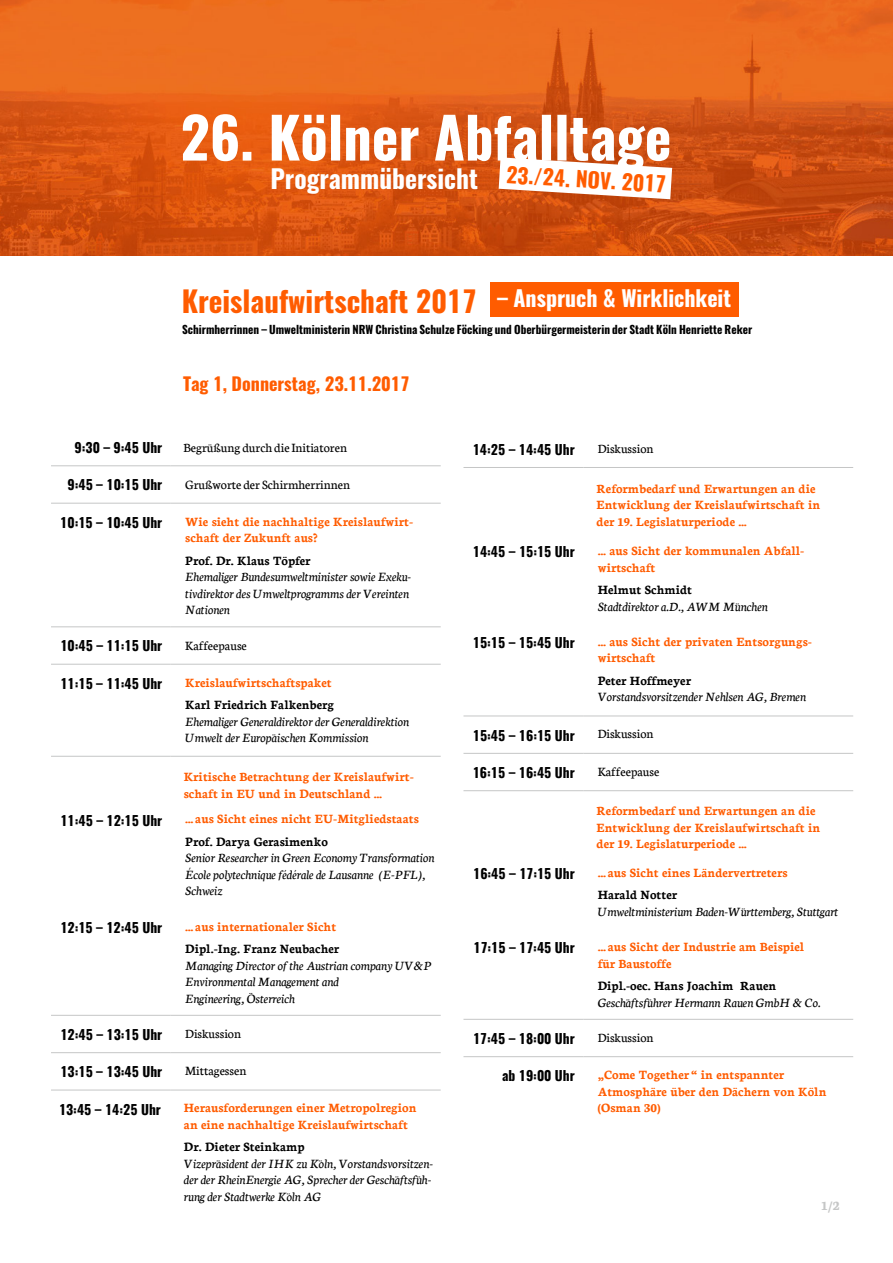
<style>
.page{position:relative;width:893px;height:1263px;background:#fff}
.page>*{position:absolute;margin:0;border:0;box-sizing:border-box;transform-origin:0 0}
.t1{font:700 29.1px "Oswald";color:#ff5c00}
.t2{font:700 25.5px "Oswald";color:#fff}
.t3{font:700 21.15px "Oswald";color:#ff5c00}
.t4{font:700 18px "Oswald";color:#ff5c00}
.t5{font:700 14.25px "Neuton";color:#c5c6c6}
.t6{font:700 13.5px/16.5px "Neuton";color:#ff5c00}
.t7{font:italic 13.5px/16.5px "Neuton";color:#000}
.t8{font:700 13.5px "Oswald";color:#000}
.t9{font:700 13.5px "Neuton";color:#000}
.t10{font:13.5px "Neuton";color:#000}
.t11{font:700 11.25px "Oswald";color:#000}
</style>
<div class="page">
<hr style="left:51px;top:626px;width:120px;height:1px;background:#c5c6c6">
<hr style="left:171px;top:626px;width:270px;height:1px;background:#c5c6c6">
<hr style="left:51px;top:664px;width:120px;height:1px;background:#c5c6c6">
<hr style="left:171px;top:664px;width:270px;height:1px;background:#c5c6c6">
<hr style="left:51px;top:1052px;width:120px;height:1px;background:#c5c6c6">
<hr style="left:171px;top:1052px;width:270px;height:1px;background:#c5c6c6">
<hr style="left:51px;top:1090px;width:120px;height:1px;background:#c5c6c6">
<hr style="left:171px;top:1090px;width:270px;height:1px;background:#c5c6c6">
<hr style="left:51px;top:503px;width:120px;height:1px;background:#c5c6c6">
<hr style="left:171px;top:503px;width:270px;height:1px;background:#c5c6c6">
<hr style="left:51px;top:756px;width:120px;height:1px;background:#c5c6c6">
<hr style="left:171px;top:756px;width:270px;height:1px;background:#c5c6c6">
<hr style="left:51px;top:1015px;width:120px;height:1px;background:#c5c6c6">
<hr style="left:171px;top:1015px;width:270px;height:1px;background:#c5c6c6">
<hr style="left:51px;top:465px;width:120px;height:1px;background:#c5c6c6">
<hr style="left:171px;top:465px;width:270px;height:1px;background:#c5c6c6">
<img style="left:0;top:0;width:893px;height:255px">
<svg style="left:183px;top:114px;width:489px;height:85px"></svg>
<div style="left:490px;top:282px;width:248px;height:34px;background:#ff5c00"></div>
<hr style="left:463px;top:467px;width:120px;height:1px;background:#c5c6c6">
<hr style="left:583px;top:467px;width:270px;height:1px;background:#c5c6c6">
<hr style="left:463px;top:716px;width:120px;height:1px;background:#c5c6c6">
<hr style="left:583px;top:716px;width:270px;height:1px;background:#c5c6c6">
<hr style="left:463px;top:753px;width:120px;height:1px;background:#c5c6c6">
<hr style="left:583px;top:753px;width:270px;height:1px;background:#c5c6c6">
<hr style="left:463px;top:790px;width:120px;height:1px;background:#c5c6c6">
<hr style="left:583px;top:790px;width:270px;height:1px;background:#c5c6c6">
<hr style="left:463px;top:1019px;width:120px;height:1px;background:#c5c6c6">
<hr style="left:583px;top:1019px;width:270px;height:1px;background:#c5c6c6">
<hr style="left:463px;top:1056px;width:120px;height:1px;background:#c5c6c6">
<hr style="left:583px;top:1056px;width:270px;height:1px;background:#c5c6c6">
<h2 class="t2" style="left:270px;top:165px;width:209px">Programmübersicht</h2>
<h3 class="t3" style="left:507px;top:164px;width:162px;rotate:3deg">23./24. NOV. 2017</h3>
<h1 class="t1" style="left:182px;top:286px;width:551px">Kreislaufwirtschaft 2017 <sup>–</sup> <sup>Anspruch</sup> <sup>&amp;</sup> <sup>Wirklichkeit</sup></h1>
<p class="t11" style="left:182px;top:324px;width:571px">Schirmherrinnen – Umweltministerin NRW Christina Schulze Föcking und Oberbürgermeisterin der Stadt Köln Henriette Reker</p>
<h3 class="t4" style="left:183px;top:374px;width:228px">Tag 1, Donnerstag, 23.11.2017</h3>
<p class="t8" style="left:75px;top:440px;width:89px">9:30 – 9:45 Uhr</p>
<p class="t10" style="left:184px;top:441px;width:165px">Begrüßung durch die Initiatoren</p>
<p class="t8" style="left:67px;top:478px;width:96px">9:45 – 10:15 Uhr</p>
<p class="t10" style="left:185px;top:478px;width:166px">Grußworte der Schirmherrinnen</p>
<p class="t8" style="left:60px;top:515px;width:103px">10:15 – 10:45 Uhr</p>
<p class="t6" style="left:185px;top:513px;width:230px">Wie sieht die nachhaltige Kreislaufwirt&shy;schaft der Zukunft aus?</p>
<p class="t9" style="left:185px;top:553px;width:127px">Prof. Dr. Klaus Töpfer</p>
<p class="t7" style="left:185px;top:568px;width:228px">Ehemaliger Bundesumweltminister sowie Exeku&shy;tivdirektor des Umweltprogramms der Vereinten<br>Nationen</p>
<p class="t8" style="left:60px;top:639px;width:103px">10:45 – 11:15 Uhr</p>
<p class="t10" style="left:185px;top:639px;width:63px">Kaffeepause</p>
<p class="t8" style="left:60px;top:676px;width:103px">11:15 – 11:45 Uhr</p>
<p class="t6" style="left:185px;top:674px;width:148px">Kreislaufwirtschaftspaket</p>
<p class="t9" style="left:185px;top:697px;width:150px">Karl Friedrich Falkenberg</p>
<p class="t7" style="left:185px;top:713px;width:225px">Ehemaliger Generaldirektor der Generaldirektion<br>Umwelt der Europäischen Kommission</p>
<p class="t6" style="left:184px;top:769px;width:232px">Kritische Betrachtung der Kreislaufwirt&shy;schaft in EU und in Deutschland …</p>
<p class="t8" style="left:60px;top:813px;width:103px">11:45 – 12:15 Uhr</p>
<p class="t6" style="left:185px;top:811px;width:235px">…aus Sicht eines nicht EU-Mitgliedstaats</p>
<p class="t9" style="left:185px;top:834px;width:144px">Prof. Darya Gerasimenko</p>
<p class="t7" style="left:185px;top:850px;width:251px">Senior Researcher in Green Economy Transformation<br>École polytechnique fédérale de Lausanne (E-PFL),<br>Schweiz</p>
<p class="t8" style="left:60px;top:920px;width:103px">12:15 – 12:45 Uhr</p>
<p class="t6" style="left:185px;top:918px;width:153px">…aus internationaler Sicht</p>
<p class="t9" style="left:185px;top:941px;width:156px">Dipl.-Ing. Franz Neubacher</p>
<p class="t7" style="left:185px;top:957px;width:248px">Managing Director of the Austrian company UV&amp;P<br>Environmental Management and<br>Engineering, Österreich</p>
<p class="t8" style="left:60px;top:1027px;width:103px">12:45 – 13:15 Uhr</p>
<p class="t10" style="left:185px;top:1026px;width:57px">Diskussion</p>
<p class="t8" style="left:60px;top:1065px;width:103px">13:15 – 13:45 Uhr</p>
<p class="t10" style="left:185px;top:1064px;width:63px">Mittagessen</p>
<p class="t8" style="left:59px;top:1102px;width:103px">13:45 – 14:25 Uhr</p>
<p class="t6" style="left:184px;top:1100px;width:234px">Herausforderungen einer Metropolregion an eine nachhaltige Kreislaufwirtschaft</p>
<p class="t9" style="left:184px;top:1140px;width:122px">Dr. Dieter Steinkamp</p>
<p class="t7" style="left:184px;top:1155px;width:251px">Vizepräsident der IHK zu Köln, Vorstandsvorsitzen&shy;der der RheinEnergie AG, Sprecher der Geschäftsfüh&shy;rung der Stadtwerke Köln AG</p>
<p class="t8" style="left:473px;top:442px;width:103px">14:25 – 14:45 Uhr</p>
<p class="t10" style="left:598px;top:441px;width:57px">Diskussion</p>
<p class="t6" style="left:597px;top:480px;width:225px">Reformbedarf und Erwartungen an die<br>Entwicklung der Kreislaufwirtschaft in der 19. Legislaturperiode …</p>
<p class="t8" style="left:473px;top:545px;width:103px">14:45 – 15:15 Uhr</p>
<p class="t6" style="left:598px;top:543px;width:208px">… aus Sicht der kommunalen Abfall&shy;wirtschaft</p>
<p class="t9" style="left:598px;top:582px;width:96px">Helmut Schmidt</p>
<p class="t7" style="left:598px;top:598px;width:172px">Stadtdirektor a.D., AWM München</p>
<p class="t8" style="left:473px;top:635px;width:103px">15:15 – 15:45 Uhr</p>
<p class="t6" style="left:598px;top:633px;width:216px">… aus Sicht der privaten Entsorgungs&shy;wirtschaft</p>
<p class="t9" style="left:598px;top:673px;width:95px">Peter Hoffmeyer</p>
<p class="t7" style="left:598px;top:689px;width:210px">Vorstandsvorsitzender Nehlsen AG, Bremen</p>
<p class="t8" style="left:473px;top:728px;width:103px">15:45 – 16:15 Uhr</p>
<p class="t10" style="left:598px;top:727px;width:57px">Diskussion</p>
<p class="t8" style="left:473px;top:765px;width:103px">16:15 – 16:45 Uhr</p>
<p class="t10" style="left:598px;top:764px;width:63px">Kaffeepause</p>
<p class="t6" style="left:597px;top:802px;width:225px">Reformbedarf und Erwartungen an die<br>Entwicklung der Kreislaufwirtschaft in der 19. Legislaturperiode …</p>
<p class="t8" style="left:473px;top:866px;width:103px">16:45 – 17:15 Uhr</p>
<p class="t6" style="left:598px;top:864px;width:191px">…aus Sicht eines Ländervertreters</p>
<p class="t9" style="left:598px;top:888px;width:81px">Harald Notter</p>
<p class="t7" style="left:598px;top:903px;width:242px">Umweltministerium Baden-Württemberg, Stuttgart</p>
<p class="t8" style="left:474px;top:941px;width:103px">17:15 – 17:45 Uhr</p>
<p class="t6" style="left:598px;top:938px;width:208px">…aus Sicht der Industrie am Beispiel für Baustoffe</p>
<p class="t9" style="left:598px;top:978px;width:180px">Dipl.-oec. Hans Joachim Rauen</p>
<p class="t7" style="left:598px;top:994px;width:224px">Geschäftsführer Hermann Rauen GmbH &amp; Co.</p>
<p class="t8" style="left:473px;top:1031px;width:103px">17:45 – 18:00 Uhr</p>
<p class="t10" style="left:598px;top:1030px;width:57px">Diskussion</p>
<p class="t8" style="left:502px;top:1069px;width:74px">ab 19:00 Uhr</p>
<p class="t6" style="left:598px;top:1066px;width:230px">„ Come Together “ in entspannter<br>Atmosphäre über den Dächern von Köln (Osman 30)</p>
<p class="t5" style="left:821px;top:1198px;width:20px">1/2</p>
</div>
